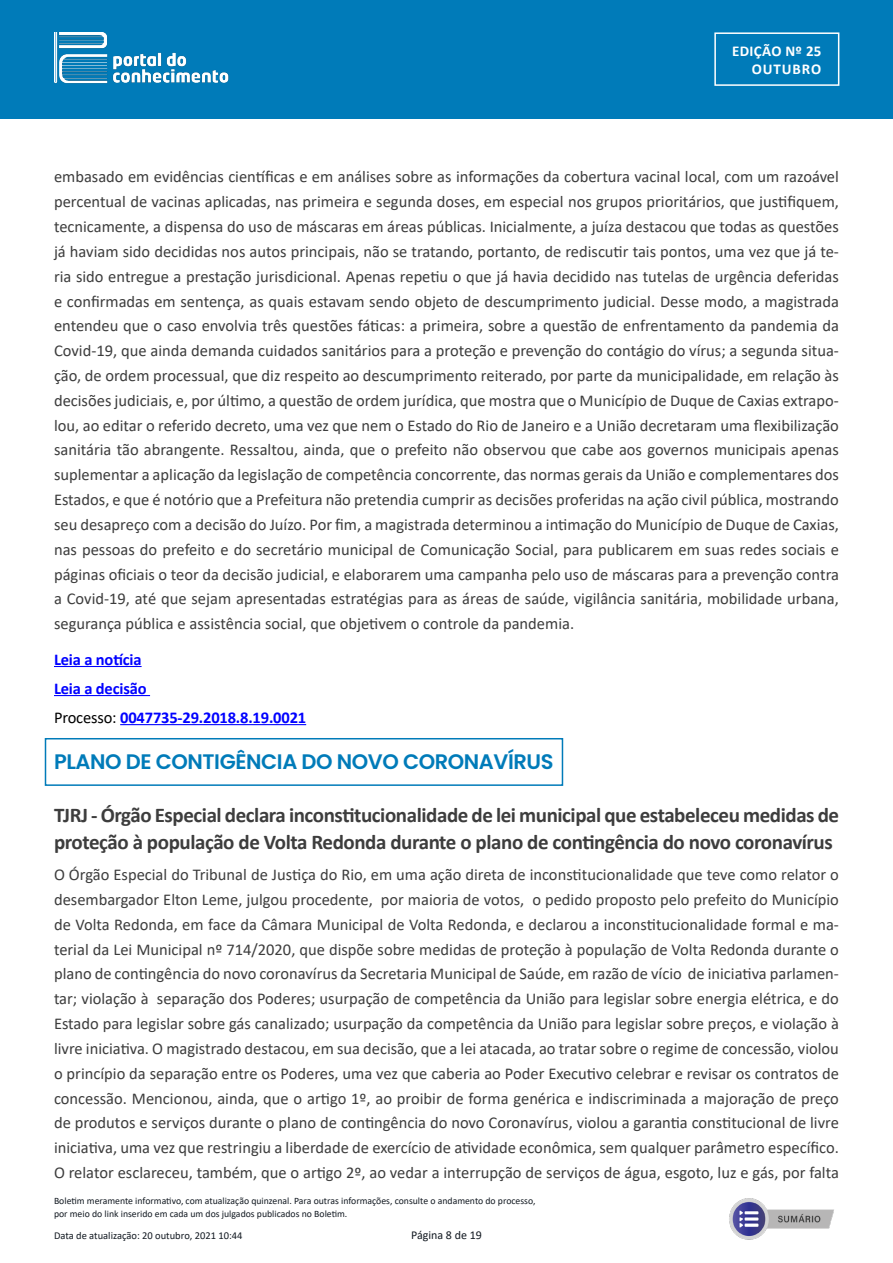
<style>
.page{position:relative;width:893px;height:1263px;background:#fff}
.page>*{position:absolute;margin:0;border:0;box-sizing:border-box;transform-origin:0 0}
.t1{font:700 21px/27px "Calibri";letter-spacing:-.02em;color:#3d3d3d}
.t2{font:600 21px "Poppins";letter-spacing:-.02em;color:#007bb9}
.t3{font:16.5px/24.8px "Calibri";color:#3d3d3d;text-align:justify}
.t4{font:700 16.5px/29.1px "Calibri";letter-spacing:-.01em;color:#00f}
.t5{font:700 15px/18px "Calibri";letter-spacing:.02em;color:#fff;text-align:right}
.t6{font:12px "Calibri";color:#131a22}
.t7{font:10.5px "Calibri";color:#131a22}
.t8{font:9.75px/12.3px "Calibri";color:#131a22}
.s1{font-weight:400;color:#000}
</style>
<div class="page">
<div style="left:0;top:0;width:893px;height:118px;background:#007bb9"></div>
<img style="left:55px;top:33px;width:173px;height:51px">
<div style="left:714px;top:32px;width:125px;height:54px;border:2px solid #fff"></div>
<hr style="left:54px;top:666px;width:88px;height:1px;background:#00f">
<hr style="left:54px;top:695px;width:96px;height:1px;background:#00f">
<hr style="left:120px;top:724px;width:186px;height:1px;background:#00f">
<div style="left:45px;top:738px;width:518px;height:48px;border:2px solid #007bb9"></div>
<img style="left:729px;top:1198px;width:105px;height:42px">
<p class="t5" style="left:732px;top:42px;width:91px">EDIÇÃO Nº 25<br>OUTUBRO</p>
<p class="t3" style="left:54px;top:164px;width:786px">embasado em evidências científicas e em análises sobre as informações da cobertura vacinal local, com um razoável percentual de vacinas aplicadas, nas primeira e segunda doses, em especial nos grupos prioritários, que justifiquem, tecnicamente, a dispensa do uso de máscaras em áreas públicas. Inicialmente, a juíza destacou que todas as questões já haviam sido decididas nos autos principais, não se tratando, portanto, de rediscutir tais pontos, uma vez que já te&shy;ria sido entregue a prestação jurisdicional. Apenas repetiu o que já havia decidido nas tutelas de urgência deferidas e confirmadas em sentença, as quais estavam sendo objeto de descumprimento judicial. Desse modo, a magistrada entendeu que o caso envolvia três questões fáticas: a primeira, sobre a questão de enfrentamento da pandemia da Covid-19, que ainda demanda cuidados sanitários para a proteção e prevenção do contágio do vírus; a segunda situa&shy;ção, de ordem processual, que diz respeito ao descumprimento reiterado, por parte da municipalidade, em relação às decisões judiciais, e, por último, a questão de ordem jurídica, que mostra que o Município de Duque de Caxias extrapo&shy;lou, ao editar o referido decreto, uma vez que nem o Estado do Rio de Janeiro e a União decretaram uma flexibilização sanitária tão abrangente. Ressaltou, ainda, que o prefeito não observou que cabe aos governos municipais apenas suplementar a aplicação da legislação de competência concorrente, das normas gerais da União e complementares dos Estados, e que é notório que a Prefeitura não pretendia cumprir as decisões proferidas na ação civil pública, mostrando seu desapreço com a decisão do Juízo. Por fim, a magistrada determinou a intimação do Município de Duque de Caxias, nas pessoas do prefeito e do secretário municipal de Comunicação Social, para publicarem em suas redes sociais e páginas oficiais o teor da decisão judicial, e elaborarem uma campanha pelo uso de máscaras para a prevenção contra a Covid-19, até que sejam apresentadas estratégias para as áreas de saúde, vigilância sanitária, mobilidade urbana, segurança pública e assistência social, que objetivem o controle da pandemia.</p>
<p class="t4" style="left:54px;top:644px;width:254px">Leia a notícia<br>Leia a decisão<br><span class="s1">Processo:</span> 0047735-29.2018.8.19.0021</p>
<p class="t2" style="left:54px;top:750px;width:501px">PLANO DE CONTIGÊNCIA DO NOVO CORONAVÍRUS</p>
<p class="t1" style="left:54px;top:801px;width:787px">TJRJ - Órgão Especial declara inconstitucionalidade de lei municipal que estabeleceu medidas de proteção à população de Volta Redonda durante o plano de contingência do novo coronavírus</p>
<p class="t3" style="left:54px;top:862px;width:786px">O Órgão Especial do Tribunal de Justiça do Rio, em uma ação direta de inconstitucionalidade que teve como relator o desembargador Elton Leme, julgou procedente, por maioria de votos, o pedido proposto pelo prefeito do Município de Volta Redonda, em face da Câmara Municipal de Volta Redonda, e declarou a inconstitucionalidade formal e ma&shy;terial da Lei Municipal nº 714/2020, que dispõe sobre medidas de proteção à população de Volta Redonda durante o plano de contingência do novo coronavírus da Secretaria Municipal de Saúde, em razão de vício de iniciativa parlamen&shy;tar; violação à separação dos Poderes; usurpação de competência da União para legislar sobre energia elétrica, e do Estado para legislar sobre gás canalizado; usurpação da competência da União para legislar sobre preços, e violação à livre iniciativa. O magistrado destacou, em sua decisão, que a lei atacada, ao tratar sobre o regime de concessão, violou o princípio da separação entre os Poderes, uma vez que caberia ao Poder Executivo celebrar e revisar os contratos de concessão. Mencionou, ainda, que o artigo 1º, ao proibir de forma genérica e indiscriminada a majoração de preço de produtos e serviços durante o plano de contingência do novo Coronavírus, violou a garantia constitucional de livre iniciativa, uma vez que restringiu a liberdade de exercício de atividade econômica, sem qualquer parâmetro específico.<br>O relator esclareceu, também, que o artigo 2º, ao vedar a interrupção de serviços de água, esgoto, luz e gás, por falta</p>
<p class="t8" style="left:54px;top:1195px;width:483px">Boletim meramente informativo, com atualização quinzenal. Para outras informações, consulte o andamento do processo, por meio do link inserido em cada um dos julgados publicados no Boletim.</p>
<p class="t7" style="left:54px;top:1229px;width:190px">Data de atualização: 20 outubro, 2021 10:44</p>
<p class="t6" style="left:411px;top:1227px;width:72px">Página 8 de 19</p>
</div>
